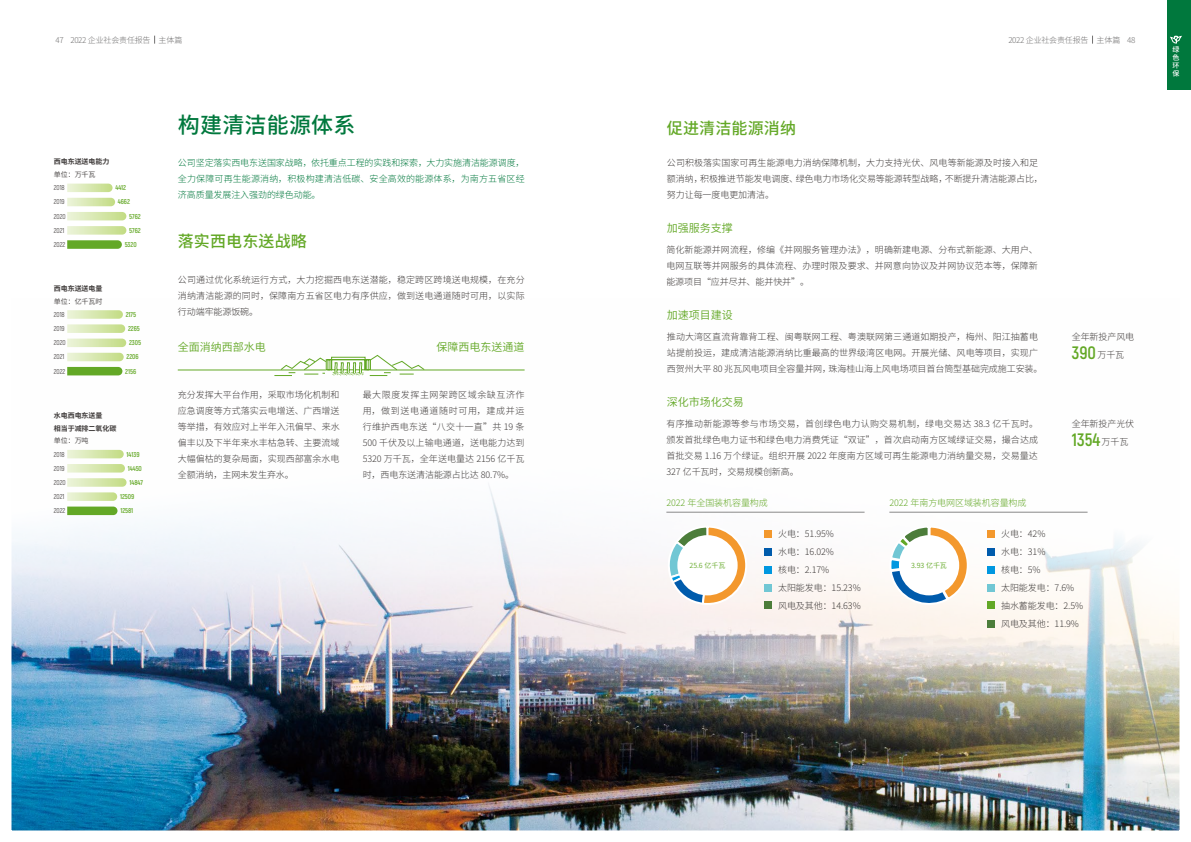
<style>
.page{position:relative;width:1191px;height:842px;background:#fff}
.page>*{position:absolute;margin:0;border:0;box-sizing:border-box;transform-origin:0 0}
.段落-4_毫米{font:500 22px "Source Han Sans CN";letter-spacing:.01em;color:#00783d}
.t1{font:700 18px "Akrobat";color:#63a826}
.段落-4_毫米-2{font:500 16px "Source Han Sans CN";letter-spacing:.01em;color:#63a826}
.段落-4_毫米-3{font:11px "Source Han Sans CN";color:#63a826}
.段落-4_毫米-4{font:300 9px/16px "Source Han Sans CN";color:#3e3a39;text-align:justify}
.段落-4_毫米-5{font:300 9px/16px "Source Han Sans CN";letter-spacing:.015em;color:#00783d;text-align:justify}
.t2{font:300 9px "Source Han Sans CN";letter-spacing:-.01em;color:#63a826}
.t3{font:300 8px "Source Han Sans CN";letter-spacing:-.025em;color:#727171}
.段落-4_毫米-6{font:700 7px "Akrobat";letter-spacing:-.01em;color:#63a826}
.段落-4_毫米-7{font:7px "Akrobat";letter-spacing:-.01em;color:#3e3a39}
.段落-4_毫米-8{font:700 7px "Source Han Sans CN";letter-spacing:-.01em;color:#3e3a39}
.段落-4_毫米-9{font:7px "Source Han Sans CN";letter-spacing:-.01em;color:#3e3a39}
.t4{font:7px "Source Han Sans CN";letter-spacing:-.01em;color:#63a826}
.t5{font:500 7px/7.9px "Source Han Sans CN";color:#fff;text-align:justify}
</style>
<div class="page">
<img style="left:11px;top:0;width:1180px;height:831px">
<hr style="left:666px;top:512px;width:198px;height:1px;background:#898989">
<div style="left:765px;top:530px;width:7px;height:8px;background:#f3982d"></div>
<div style="left:765px;top:548px;width:7px;height:7px;background:#005bac"></div>
<div style="left:765px;top:566px;width:7px;height:8px;background:#0097e0"></div>
<div style="left:765px;top:584px;width:7px;height:7px;background:#71c7d4"></div>
<div style="left:765px;top:602px;width:7px;height:7px;background:#4c7d3a"></div>
<div style="left:987px;top:530px;width:8px;height:8px;background:#f3982d"></div>
<div style="left:987px;top:548px;width:8px;height:7px;background:#005bac"></div>
<div style="left:987px;top:566px;width:8px;height:8px;background:#0097e0"></div>
<div style="left:987px;top:584px;width:8px;height:7px;background:#71c7d4"></div>
<div style="left:987px;top:602px;width:8px;height:7px;background:#63a826"></div>
<div style="left:987px;top:620px;width:8px;height:7px;background:#4c7d3a"></div>
<hr style="left:889px;top:512px;width:198px;height:1px;background:#898989">
<hr style="left:178px;top:370px;width:148px;height:1px;background:#63a826">
<hr style="left:370px;top:370px;width:154px;height:1px;background:#63a826">
<svg style="left:274px;top:355px;width:151px;height:21px"></svg>
<svg style="left:67px;top:226px;width:59px;height:23px"></svg>
<svg style="left:67px;top:212px;width:59px;height:8px"></svg>
<svg style="left:67px;top:198px;width:48px;height:8px"></svg>
<svg style="left:67px;top:184px;width:46px;height:8px"></svg>
<svg style="left:667px;top:525px;width:81px;height:81px"></svg>
<div style="left:677px;top:535px;width:60px;height:60px;background:#fff;border-radius:50%"></div>
<svg style="left:67px;top:367px;width:55px;height:8px"></svg>
<svg style="left:67px;top:353px;width:57px;height:8px"></svg>
<svg style="left:67px;top:339px;width:59px;height:8px"></svg>
<svg style="left:67px;top:310px;width:58px;height:23px"></svg>
<svg style="left:67px;top:507px;width:50px;height:8px"></svg>
<svg style="left:67px;top:464px;width:60px;height:37px"></svg>
<svg style="left:67px;top:450px;width:57px;height:8px"></svg>
<svg style="left:888px;top:525px;width:81px;height:84px"></svg>
<div style="left:899px;top:535px;width:60px;height:60px;background:#fff;border-radius:50%"></div>
<p class="t3" style="left:55px;top:35px;width:128px">47 2022 企业社会责任报告 主体篇</p>
<p class="t3" style="left:1008px;top:35px;width:129px">2022 企业社会责任报告 主体篇 48</p>
<p class="段落-4_毫米-8" style="left:54px;top:158px;width:57px">西电东送送电能力</p>
<p class="段落-4_毫米-9" style="left:54px;top:171px;width:43px">单位：万千瓦</p>
<p class="段落-4_毫米-7" style="left:54px;top:184px;width:12px">2018</p>
<p class="段落-4_毫米-7" style="left:54px;top:198px;width:12px">2019</p>
<p class="段落-4_毫米-7" style="left:54px;top:226px;width:12px">2021</p>
<p class="段落-4_毫米-7" style="left:54px;top:212px;width:13px">2020</p>
<p class="段落-4_毫米-7" style="left:54px;top:240px;width:13px">2022</p>
<p class="段落-4_毫米-6" style="left:115px;top:183px;width:12px">4412</p>
<p class="段落-4_毫米-6" style="left:118px;top:198px;width:14px">4662</p>
<p class="段落-4_毫米-6" style="left:129px;top:226px;width:13px">5762</p>
<p class="段落-4_毫米-6" style="left:129px;top:212px;width:13px">5762</p>
<p class="段落-4_毫米-6" style="left:125px;top:240px;width:13px">5320</p>
<p class="段落-4_毫米-8" style="left:54px;top:285px;width:50px">西电东送送电量</p>
<p class="段落-4_毫米-9" style="left:54px;top:297px;width:50px">单位：亿千瓦时</p>
<p class="段落-4_毫米-7" style="left:54px;top:310px;width:12px">2018</p>
<p class="段落-4_毫米-7" style="left:54px;top:324px;width:12px">2019</p>
<p class="段落-4_毫米-7" style="left:54px;top:353px;width:12px">2021</p>
<p class="段落-4_毫米-7" style="left:54px;top:339px;width:13px">2020</p>
<p class="段落-4_毫米-7" style="left:54px;top:367px;width:13px">2022</p>
<p class="段落-4_毫米-6" style="left:126px;top:310px;width:12px">2175</p>
<p class="段落-4_毫米-6" style="left:128px;top:324px;width:13px">2265</p>
<p class="段落-4_毫米-6" style="left:127px;top:353px;width:14px">2206</p>
<p class="段落-4_毫米-6" style="left:129px;top:338px;width:13px">2305</p>
<p class="段落-4_毫米-6" style="left:125px;top:367px;width:12px">2156</p>
<p class="段落-4_毫米-8" style="left:54px;top:411px;width:50px">水电西电东送量</p>
<p class="段落-4_毫米-8" style="left:54px;top:424px;width:64px">相当于减排二氧化碳</p>
<p class="段落-4_毫米-9" style="left:54px;top:437px;width:36px">单位：万吨</p>
<p class="段落-4_毫米-7" style="left:54px;top:450px;width:12px">2018</p>
<p class="段落-4_毫米-7" style="left:54px;top:464px;width:12px">2019</p>
<p class="段落-4_毫米-7" style="left:54px;top:492px;width:12px">2021</p>
<p class="段落-4_毫米-7" style="left:54px;top:478px;width:13px">2020</p>
<p class="段落-4_毫米-7" style="left:54px;top:507px;width:13px">2022</p>
<p class="段落-4_毫米-6" style="left:127px;top:450px;width:15px">14139</p>
<p class="段落-4_毫米-6" style="left:128px;top:464px;width:16px">14450</p>
<p class="段落-4_毫米-6" style="left:120px;top:492px;width:16px">12509</p>
<p class="段落-4_毫米-6" style="left:129px;top:478px;width:15px">14847</p>
<p class="段落-4_毫米-6" style="left:120px;top:506px;width:15px">12581</p>
<p class="段落-4_毫米" style="left:178px;top:112px;width:179px">构建清洁能源体系</p>
<p class="段落-4_毫米-5" style="left:178px;top:155px;width:348px">公司坚定落实西电东送国家战略，依托重点工程的实践和探索，大力实施清洁能源调度，全力保障可再生能源消纳，积极构建清洁低碳、安全高效的能源体系，为南方五省区经济高质量发展注入强劲的绿色动能。</p>
<p class="段落-4_毫米-2" style="left:178px;top:232px;width:131px">落实西电东送战略</p>
<p class="段落-4_毫米-4" style="left:178px;top:272px;width:348px">公司通过优化系统运行方式，大力挖掘西电东送潜能，稳定跨区跨境送电规模，在充分消纳清洁能源的同时，保障南方五省区电力有序供应，做到送电通道随时可用，以实际行动端牢能源饭碗。</p>
<p class="段落-4_毫米-3" style="left:178px;top:341px;width:89px">全面消纳西部水电</p>
<p class="段落-4_毫米-3" style="left:436px;top:341px;width:90px">保障西电东送通道</p>
<p class="段落-4_毫米-4" style="left:178px;top:386px;width:163px">充分发挥大平台作用，采取市场化机制和应急调度等方式落实云电增送、广西增送等举措，有效应对上半年入汛偏早、来水偏丰以及下半年来水丰枯急转、主要流域大幅偏枯的复杂局面，实现西部富余水电全额消纳，主网未发生弃水。</p>
<p class="段落-4_毫米-4" style="left:363px;top:386px;width:163px">最大限度发挥主网架跨区域余缺互济作用，做到送电通道随时可用，建成并运行维护西电东送“八交十一直”共 19 条500 千伏及以上输电通道，送电能力达到5320 万千瓦，全年送电量达 2156 亿千瓦时，西电东送清洁能源占比达 80.7%。</p>
<p class="段落-4_毫米-2" style="left:667px;top:119px;width:131px">促进清洁能源消纳</p>
<p class="段落-4_毫米-4" style="left:667px;top:155px;width:377px;text-align:left">公司积极落实国家可再生能源电力消纳保障机制，大力支持光伏、风电等新能源及时接入和足额消纳，积极推进节能发电调度、绿色电力市场化交易等能源转型战略，不断提升清洁能源占比，努力让每一度电更加清洁。</p>
<p class="段落-4_毫米-3" style="left:667px;top:222px;width:67px">加强服务支撑</p>
<p class="段落-4_毫米-4" style="left:666px;top:242px;width:373px">简化新能源并网流程，修编《并网服务管理办法》，明确新建电源、分布式新能源、大用户、电网互联等并网服务的具体流程、办理时限及要求、并网意向协议及并网协议范本等，保障新能源项目“应并尽并、能并快并”。</p>
<p class="段落-4_毫米-3" style="left:667px;top:309px;width:67px">加速项目建设</p>
<p class="段落-4_毫米-4" style="left:667px;top:329px;width:377px;text-align:left">推动大湾区直流背靠背工程、闽粤联网工程、粤澳联网第三通道如期投产，梅州、阳江抽蓄电站提前投运，建成清洁能源消纳比重最高的世界级湾区电网。开展光储、风电等项目，实现广西贺州大平 80 兆瓦风电项目全容量并网，珠海桂山海上风电场项目首台筒型基础完成施工安装。</p>
<p class="段落-4_毫米-3" style="left:667px;top:396px;width:78px">深化市场化交易</p>
<p class="段落-4_毫米-4" style="left:666px;top:416px;width:373px">有序推动新能源等参与市场交易，首创绿色电力认购交易机制，绿电交易达 38.3 亿千瓦时。颁发首批绿色电力证书和绿色电力消费凭证“双证”，首次启动南方区域绿证交易，撮合达成首批交易 1.16 万个绿证。组织开展 2022 年度南方区域可再生能源电力消纳量交易，交易量达327 亿千瓦时，交易规模创新高。</p>
<p class="t2" style="left:666px;top:498px;width:103px">2022 年全国装机容量构成</p>
<p class="t2" style="left:889px;top:498px;width:139px">2022 年南方电网区域装机容量构成</p>
<p class="段落-4_毫米-4" style="left:1071px;top:329px;width:64px">全年新投产风电</p>
<p class="t1" style="left:1071px;top:342px;width:26px">390</p>
<p class="段落-4_毫米-4" style="left:1097px;top:347px;width:28px">万千瓦</p>
<p class="段落-4_毫米-4" style="left:1071px;top:416px;width:64px">全年新投产光伏</p>
<p class="t1" style="left:1071px;top:428px;width:30px">1354</p>
<p class="段落-4_毫米-4" style="left:1101px;top:434px;width:28px">万千瓦</p>
<p class="段落-4_毫米-4" style="left:778px;top:526px;width:57px">火电：51.95%</p>
<p class="段落-4_毫米-4" style="left:778px;top:544px;width:57px">水电：16.02%</p>
<p class="段落-4_毫米-4" style="left:778px;top:562px;width:53px">核电：2.17%</p>
<p class="段落-4_毫米-4" style="left:778px;top:580px;width:84px">太阳能发电：15.23%</p>
<p class="段落-4_毫米-4" style="left:778px;top:598px;width:84px">风电及其他：14.63%</p>
<p class="t4" style="left:689px;top:561px;width:37px">25.6 亿千瓦</p>
<p class="t4" style="left:911px;top:561px;width:37px">3.93 亿千瓦</p>
<p class="段落-4_毫米-4" style="left:1001px;top:526px;width:46px">火电：42%</p>
<p class="段落-4_毫米-4" style="left:1001px;top:544px;width:46px">水电：31%</p>
<p class="段落-4_毫米-4" style="left:1001px;top:562px;width:41px">核电：5%</p>
<p class="段落-4_毫米-4" style="left:1001px;top:580px;width:75px">太阳能发电：7.6%</p>
<p class="段落-4_毫米-4" style="left:1001px;top:598px;width:84px">抽水蓄能发电：2.5%</p>
<p class="段落-4_毫米-4" style="left:1001px;top:616px;width:79px">风电及其他：11.9%</p>
<p class="t5" style="left:1172px;top:46px;width:8px">绿色环保</p>
</div>
